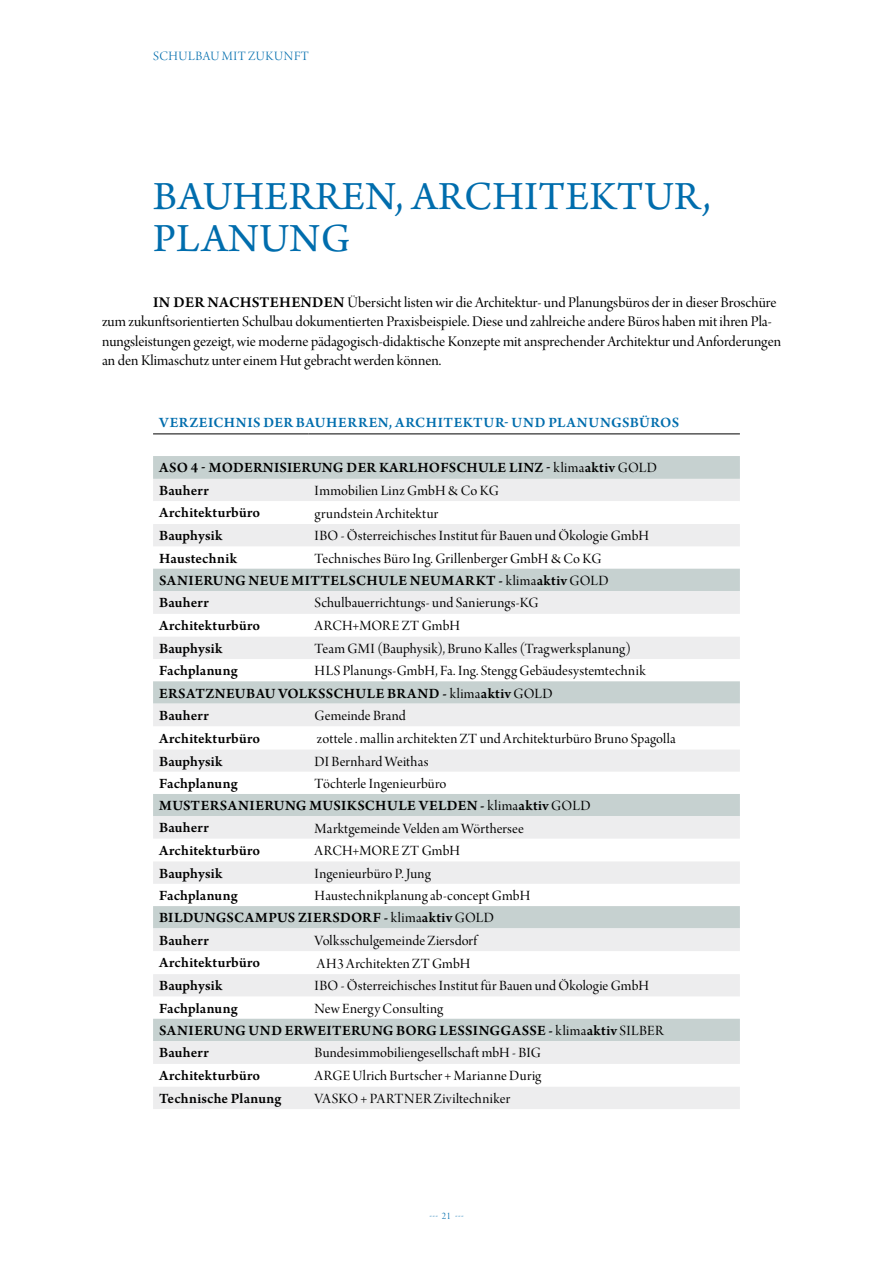
<style>
.page{position:relative;width:893px;height:1263px;background:#fff}
.page>*{position:absolute;margin:0;border:0;box-sizing:border-box;transform-origin:0 0}
.t1{font:42px/42px "Arno Pro";letter-spacing:.01em;color:#006dad}
.t2{font:15.75px/19.5px "Arno Pro Display";color:#000}
.t3{font:15px "Arno Pro Display";letter-spacing:.01em;color:#000}
.t4{font:600 15px/22.2px "Arno Pro";letter-spacing:.015em;color:#000}
.t5{font:600 15px "Arno Pro";letter-spacing:.035em;color:#006dad}
.t6{font:13.5px "Arno Pro Light Display";letter-spacing:.04em;color:#006dad}
.t7{font:10.5px "Arno Pro Light Display";color:#006dad}
.s1{font-family:"Arno Pro";font-weight:600}
.s2{font-family:"Arno Pro Display";font-weight:400}
</style>
<div class="page">
<div style="left:153px;top:456px;width:587px;height:23px;background:#c6d1d0"></div>
<svg style="left:153px;top:479px;width:587px;height:630px;fill:#ededee"></svg>
<svg style="left:153px;top:501px;width:587px;height:473px"></svg>
<hr style="left:153px;top:434px;width:156px;height:1px;background:#000">
<hr style="left:309px;top:434px;width:431px;height:1px;background:#000">
<p class="t6" style="left:153px;top:49px;width:157px">SCHULBAU MIT ZUKUNFT</p>
<h1 class="t1" style="left:153px;top:178px;width:559px">BAUHERREN, ARCHITEKTUR,<br>PLANUNG</h1>
<p class="t2" style="left:102px;top:293px;width:680px;text-indent:51px"><span class="s1">IN DER NACHSTEHENDEN</span> Übersicht listen wir die Architektur- und Planungsbüros der in dieser Broschüre zum zukunftsorientierten Schulbau dokumentierten Praxisbeispiele. Diese und zahlreiche andere Büros haben mit ihren Pla&shy;nungsleistungen gezeigt, wie moderne pädagogisch-didaktische Konzepte mit ansprechender Architektur und Anforderungen an den Klimaschutz unter einem Hut gebracht werden können.</p>
<p class="t5" style="left:159px;top:414px;width:521px">VERZEICHNIS DER BAUHERREN, ARCHITEKTUR- UND PLANUNGSBÜROS</p>
<p class="t4" style="left:159px;top:457px;width:500px;line-height:22.6px">ASO 4 - MODERNISIERUNG DER KARLHOFSCHULE LINZ - <span class="s2">klima</span>aktiv <span class="s2">GOLD<br></span>Bauherr</p>
<p class="t3" style="left:315px;top:482px;width:186px">Immobilien Linz GmbH &amp; Co KG</p>
<p class="t4" style="left:159px;top:502px;width:103px">Architekturbüro</p>
<p class="t3" style="left:315px;top:505px;width:125px">grundstein Architektur</p>
<p class="t4" style="left:159px;top:525px;width:65px">Bauphysik</p>
<p class="t3" style="left:315px;top:528px;width:336px">IBO - Österreichisches Institut für Bauen und Ökologie GmbH</p>
<p class="t4" style="left:159px;top:548px;width:79px">Haustechnik</p>
<p class="t3" style="left:315px;top:550px;width:288px">Technisches Büro Ing. Grillenberger GmbH &amp; Co KG</p>
<p class="t4" style="left:159px;top:570px;width:451px">SANIERUNG NEUE MITTELSCHULE NEUMARKT - <span class="s2">klima</span>aktiv <span class="s2">GOLD<br></span>Bauherr</p>
<p class="t3" style="left:315px;top:595px;width:225px">Schulbauerrichtungs- und Sanierungs-KG</p>
<p class="t4" style="left:159px;top:615px;width:103px">Architekturbüro</p>
<p class="t3" style="left:315px;top:617px;width:147px">ARCH+MORE ZT GmbH</p>
<p class="t4" style="left:159px;top:638px;width:65px">Bauphysik</p>
<p class="t3" style="left:315px;top:640px;width:318px">Team GMI (Bauphysik), Bruno Kalles (Tragwerksplanung)</p>
<p class="t4" style="left:159px;top:660px;width:80px">Fachplanung</p>
<p class="t3" style="left:315px;top:663px;width:333px">HLS Planungs-GmbH, Fa. Ing. Stengg Gebäudesystemtechnik</p>
<p class="t4" style="left:159px;top:683px;width:395px">ERSATZNEUBAU VOLKSSCHULE BRAND - <span class="s2">klima</span>aktiv <span class="s2">GOLD<br></span>Bauherr</p>
<p class="t3" style="left:315px;top:707px;width:93px">Gemeinde Brand</p>
<p class="t4" style="left:159px;top:728px;width:103px">Architekturbüro</p>
<p class="t3" style="left:317px;top:730px;width:360px">zottele . mallin architekten ZT und Architekturbüro Bruno Spagolla</p>
<p class="t4" style="left:159px;top:751px;width:65px">Bauphysik</p>
<p class="t3" style="left:315px;top:753px;width:115px">DI Bernhard Weithas</p>
<p class="t4" style="left:159px;top:773px;width:80px">Fachplanung</p>
<p class="t3" style="left:315px;top:775px;width:133px">Töchterle Ingenieurbüro</p>
<p class="t4" style="left:159px;top:795px;width:433px">MUSTERSANIERUNG MUSIKSCHULE VELDEN - <span class="s2">klima</span>aktiv <span class="s2">GOLD<br></span>Bauherr</p>
<p class="t3" style="left:315px;top:820px;width:211px">Marktgemeinde Velden am Wörthersee</p>
<p class="t4" style="left:159px;top:840px;width:103px">Architekturbüro</p>
<p class="t3" style="left:315px;top:842px;width:147px">ARCH+MORE ZT GmbH</p>
<p class="t4" style="left:159px;top:863px;width:65px">Bauphysik</p>
<p class="t3" style="left:315px;top:865px;width:118px">Ingenieurbüro P. Jung</p>
<p class="t4" style="left:159px;top:885px;width:80px">Fachplanung</p>
<p class="t3" style="left:315px;top:887px;width:217px">Haustechnikplanung ab-concept GmbH</p>
<p class="t4" style="left:159px;top:907px;width:336px">BILDUNGSCAMPUS ZIERSDORF - <span class="s2">klima</span>aktiv <span class="s2">GOLD<br></span>Bauherr</p>
<p class="t3" style="left:315px;top:932px;width:164px">Volksschulgemeinde Ziersdorf</p>
<p class="t4" style="left:159px;top:952px;width:103px">Architekturbüro</p>
<p class="t3" style="left:317px;top:955px;width:155px">AH3 Architekten ZT GmbH</p>
<p class="t4" style="left:159px;top:975px;width:65px">Bauphysik</p>
<p class="t3" style="left:315px;top:978px;width:336px">IBO - Österreichisches Institut für Bauen und Ökologie GmbH</p>
<p class="t4" style="left:159px;top:998px;width:80px">Fachplanung</p>
<p class="t3" style="left:315px;top:1000px;width:130px">New Energy Consulting</p>
<p class="t4" style="left:159px;top:1020px;width:506px">SANIERUNG UND ERWEITERUNG BORG LESSINGGASSE - <span class="s2">klima</span>aktiv <span class="s2">SILBER<br></span>Bauherr</p>
<p class="t3" style="left:315px;top:1045px;width:228px">Bundesimmobiliengesellschaft mbH - BIG</p>
<p class="t4" style="left:159px;top:1065px;width:103px">Architekturbüro</p>
<p class="t3" style="left:315px;top:1067px;width:228px">ARGE Ulrich Burtscher + Marianne Durig</p>
<p class="t4" style="left:159px;top:1088px;width:124px">Technische Planung</p>
<p class="t3" style="left:315px;top:1090px;width:197px">VASKO + PARTNER Ziviltechniker</p>
<p class="t7" style="left:429px;top:1210px;width:36px">--- 21 ---</p>
</div>
